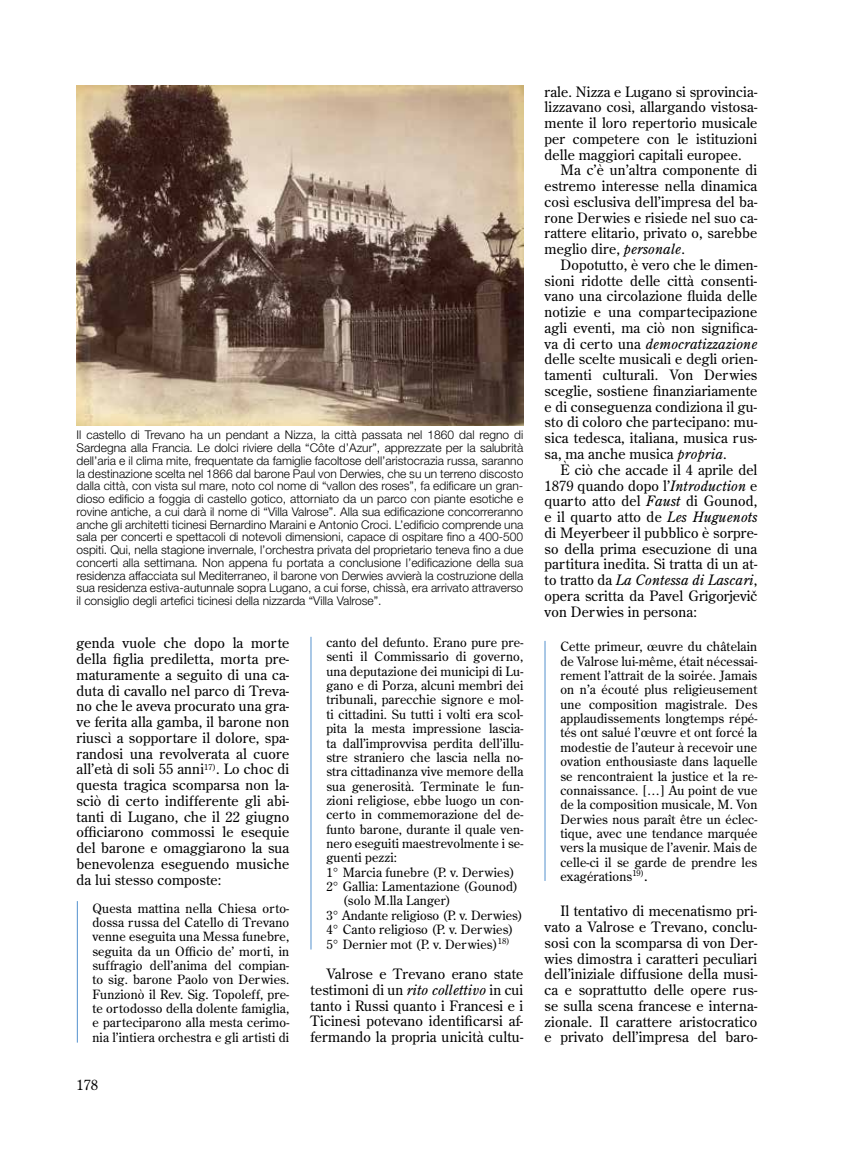
<style>
.page{position:relative;width:851px;height:1149px;background:#fff}
.page>*{position:absolute;margin:0;border:0;box-sizing:border-box;transform-origin:0 0}
.t1{font:14.25px/15.8px "Century Old Style";letter-spacing:.01em;color:#000;text-align:justify}
.t2{font:12.75px/14.4px "Century Old Style";letter-spacing:.01em;color:#000;text-align:justify}
.t3{font:300 12px/12.8px "Helvetica Neue LT Std";color:#000;text-align:justify}
.s1{color:#fff}
.s2{font-style:italic}
.s3{font-size:14.25px}
</style>
<div class="page">
<img style="left:77px;top:85px;width:446px;height:340px">
<hr style="left:77px;top:900px;width:1px;height:142px;background:#5491ce">
<hr style="left:310px;top:636px;width:1px;height:313px;background:#5491ce">
<hr style="left:544px;top:640px;width:1px;height:240px;background:#5491ce">
<p class="t3" style="left:77px;top:428px;width:448px">Il castello di Trevano ha un pendant a Nizza, la città passata nel 1860 dal regno di Sardegna alla Francia. Le dolci riviere della “Côte d’Azur”, apprezzate per la salubrità dell’aria e il clima mite, frequentate da famiglie facoltose dell’aristocrazia russa, saranno la destinazione scelta nel 1866 dal barone Paul von Derwies, che su un terreno discosto dalla città, con vista sul mare, noto col nome di “vallon des roses”, fa edificare un gran&shy;dioso edificio a foggia di castello gotico, attorniato da un parco con piante esotiche e rovine antiche, a cui darà il nome di “Villa Valrose”. Alla sua edificazione concorreranno anche gli architetti ticinesi Bernardino Maraini e Antonio Croci. L’edificio comprende una sala per concerti e spettacoli di notevoli dimensioni, capace di ospitare fino a 400-500 ospiti. Qui, nella stagione invernale, l’orchestra privata del proprietario teneva fino a due concerti alla settimana. Non appena fu portata a conclusione l’edificazione della sua residenza affacciata sul Mediterraneo, il barone von Derwies avvierà la costruzione della sua residenza estiva-autunnale sopra Lugano, a cui forse, chissà, era arrivato attraverso il consiglio degli artefici ticinesi della nizzarda “Villa Valrose”.</p>
<p class="t1" style="left:77px;top:634px;width:214px">genda vuole che dopo la morte della figlia prediletta, morta pre&shy;maturamente a seguito di una ca&shy;duta di cavallo nel parco di Treva&shy;no che le aveva procurato una gra&shy;ve ferita alla gamba, il barone non riuscì a sopportare il dolore, spa&shy;randosi una revolverata al cuore all’età di soli 55 anni<sup>17)</sup>. Lo choc di questa tragica scomparsa non la&shy;sciò di certo indifferente gli abi&shy;tanti di Lugano, che il 22 giugno officiarono commossi le esequie del barone e omaggiarono la sua benevolenza eseguendo musiche da lui stesso composte:</p>
<p class="t2" style="left:92px;top:900px;width:198px">Questa mattina nella Chiesa orto&shy;dossa russa del Catello di Trevano venne eseguita una Messa funebre, seguita da un Officio de’ morti, in suffragio dell’anima del compian&shy;to sig. barone Paolo von Derwies.<br>Funzionò il Rev. Sig. Topoleff, pre&shy;te ortodosso della dolente famiglia, e parteciparono alla mesta cerimo&shy;nia l’intiera orchestra e gli artisti di</p>
<p class="t1" style="left:77px;top:1075px;width:23px">178</p>
<p class="t2" style="left:326px;top:634px;width:198px;text-align:left">canto del defunto. Erano pure pre&shy;senti il Commissario di governo, una deputazione dei municipi di Lu&shy;gano e di Porza, alcuni membri dei tribunali, parecchie signore e mol&shy;ti cittadini. Su tutti i volti era scol&shy;pita la mesta impressione lascia&shy;ta dall’improvvisa perdita dell’illu&shy;stre straniero che lascia nella no&shy;stra cittadinanza vive memore della sua generosità. Terminate le fun&shy;zioni religiose, ebbe luogo un con&shy;certo in commemorazione del de&shy;funto barone, durante il quale ven&shy;nero eseguiti maestrevolmente i se&shy;guenti pezzi:<br>1° Marcia funebre (P. v. Derwies)<br>2° Gallia: Lamentazione (Gounod)<br><span class="s1">2°</span> (solo M.lla Langer)<br>3° Andante religioso (P. v. Derwies)<br>4° Canto religioso (P. v. Derwies)<br>5° Dernier mot (P. v. Derwies)<sup>18)</sup></p>
<p class="t1" style="left:310px;top:965px;width:214px;text-indent:16px">Valrose e Trevano erano state testimoni di un <span class="s2">rito collettivo</span> in cui tanto i Russi quanto i Francesi e i Ticinesi potevano identificarsi af&shy;fermando la propria unicità cultu-</p>
<p class="t1" style="left:544px;top:83px;width:214px">rale. Nizza e Lugano si sprovincia&shy;lizzavano così, allargando vistosa&shy;mente il loro repertorio musicale per competere con le istituzioni delle maggiori capitali europee.</p>
<p class="t1" style="left:544px;top:162px;width:214px;text-indent:16px">Ma c’è un’altra componente di estremo interesse nella dinamica così esclusiva dell’impresa del ba&shy;rone Derwies e risiede nel suo ca&shy;rattere elitario, privato o, sarebbe meglio dire, <span class="s2">personale</span>.</p>
<p class="t1" style="left:544px;top:256px;width:214px;text-indent:16px">Dopotutto, è vero che le dimen&shy;sioni ridotte delle città consenti&shy;vano una circolazione fluida delle notizie e una compartecipazione agli eventi, ma ciò non significa&shy;va di certo una <span class="s2">democratizzazione </span>delle scelte musicali e degli orien&shy;tamenti culturali. Von Derwies sceglie, sostiene finanziariamente e di conseguenza condiziona il gu&shy;sto di coloro che partecipano: mu&shy;sica tedesca, italiana, musica rus&shy;sa, ma anche musica <span class="s2">propria</span>.</p>
<p class="t1" style="left:544px;top:461px;width:214px;text-indent:16px">È ciò che accade il 4 aprile del 1879 quando dopo l’<span class="s2">Introduction</span> e quarto atto del <span class="s2">Faust</span> di Gounod, e il quarto atto de <span class="s2">Les Huguenots </span>di Meyerbeer il pubblico è sorpre&shy;so della prima esecuzione di una partitura inedita. Si tratta di un at&shy;to tratto da <span class="s2">La Contessa di Lascari</span>, opera scritta da Pavel Grigorjevicˇ von Derwies in persona:</p>
<p class="t2" style="left:560px;top:639px;width:198px">Cette primeur, œuvre du châtelain de Valrose lui-même, était nécessai&shy;rement l’attrait de la soirée. Jamais on n’a écouté plus religieusement une composition magistrale. Des applaudissements longtemps répé&shy;tés ont salué l’œuvre et ont forcé la modestie de l’auteur à recevoir une ovation enthousiaste dans laquelle se rencontraient la justice et la re&shy;connaissance. […] Au point de vue de la composition musicale, M. Von Derwies nous paraît être un éclec&shy;tique, avec une tendance marquée vers la musique de l’avenir. Mais de celle-ci il se garde de prendre les exagérations<sup>19)</sup><span class="s3">.</span></p>
<p class="t1" style="left:544px;top:902px;width:214px;text-indent:16px">Il tentativo di mecenatismo pri&shy;vato a Valrose e Trevano, conclu&shy;sosi con la scomparsa di von Der&shy;wies dimostra i caratteri peculiari dell’iniziale diffusione della musi&shy;ca e soprattutto delle opere rus&shy;se sulla scena francese e interna&shy;zionale. Il carattere aristocratico e privato dell’impresa del baro-</p>
</div>
